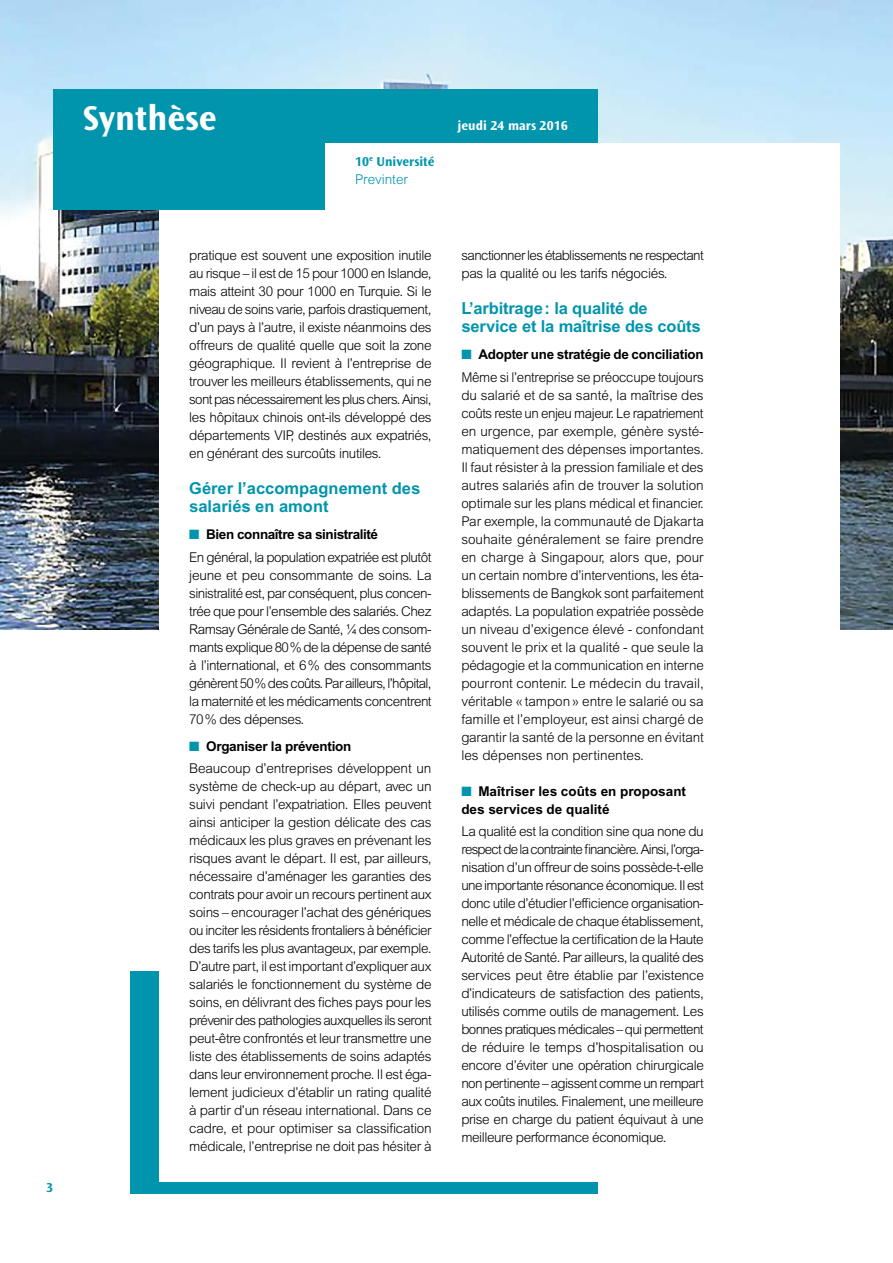
<style>
.page{position:relative;width:893px;height:1263px;background:#fff}
.page>*{position:absolute;margin:0;border:0;box-sizing:border-box;transform-origin:0 0}
.t1{font:700 36px "Ocean Sans Std";color:#fff}
.intertitre{font:700 16.5px/18px "Arial";letter-spacing:-.01em;color:#0095ad}
.t2{font:300 13.5px/18px "Arial";letter-spacing:-.025em;color:#000;text-align:justify}
.t3{font:700 13.5px/18px "Arial";letter-spacing:-.015em;color:#000}
.t4{font:700 13.5px/18px "Ocean Sans Std";color:#0095ad}
.t5{font:700 13.5px "Ocean Sans Std";color:#fff}
.s1{font-family:"Arial";font-weight:300}
.s2{color:#0095ad}
</style>
<div class="page">
<img style="left:0;top:0;width:893px;height:629px">
<div style="left:130px;top:971px;width:467px;height:222px;background:#0095ad"></div>
<div style="left:159px;top:162px;width:574px;height:1019px;background:#fff"></div>
<div style="left:53px;top:89px;width:544px;height:120px;background:#0095ad"></div>
<div style="left:325px;top:143px;width:515px;height:630px;background:#fff"></div>
<p class="t4" style="left:46px;top:1178px;width:9px">3</p>
<p class="t1" style="left:83px;top:98px;width:135px">Synthèse</p>
<p class="t4" style="left:355px;top:152px;width:81px">10<sup>e</sup> Université<br><span class="s1">Previnter</span></p>
<p class="t5" style="left:458px;top:118px;width:112px">jeudi 24 mars 2016</p>
<p class="t2" style="left:189px;top:246px;width:244px">pratique est souvent une exposition inutile au risque – il est de 15 pour 1000 en Islande, mais atteint 30 pour 1000 en Turquie. Si le niveau de soins varie, parfois drastiquement, d’un pays à l’autre, il existe néanmoins des offreurs de qualité quelle que soit la zone géographique. Il revient à l’entreprise de trouver les meilleurs établissements, qui ne sont pas nécessairement les plus chers. Ainsi, les hôpitaux chinois ont-ils développé des départements VIP, destinés aux expatriés, en générant des surcoûts inutiles.</p>
<p class="intertitre" style="left:189px;top:479px;width:233px">Gérer l’accompagnement des salariés en amont</p>
<p class="t3" style="left:189px;top:525px;width:190px"><span class="s2">■</span> Bien connaître sa sinistralité</p>
<p class="t2" style="left:189px;top:548px;width:244px">En général, la population expatriée est plutôt jeune et peu consommante de soins. La sinistralité est, par conséquent, plus concen&shy;trée que pour l’ensemble des salariés. Chez Ramsay Générale de Santé, ¼ des consom&shy;mants explique 80% de la dépense de santé à l’international, et 6% des consommants génèrent 50% des coûts. Par ailleurs, l’hôpital, la maternité et les médicaments concentrent 70% des dépenses.</p>
<p class="t3" style="left:189px;top:737px;width:164px"><span class="s2">■</span> Organiser la prévention</p>
<p class="t2" style="left:189px;top:759px;width:244px">Beaucoup d’entreprises développent un système de check-up au départ, avec un suivi pendant l’expatriation. Elles peuvent ainsi anticiper la gestion délicate des cas médicaux les plus graves en prévenant les risques avant le départ. Il est, par ailleurs, nécessaire d’aménager les garanties des contrats pour avoir un recours pertinent aux soins – encourager l’achat des génériques ou inciter les résidents frontaliers à bénéficier des tarifs les plus avantageux, par exemple.<br>D’autre part, il est important d’expliquer aux salariés le fonctionnement du système de soins, en délivrant des fiches pays pour les prévenir des pathologies auxquelles ils seront peut-être confrontés et leur transmettre une liste des établissements de soins adaptés dans leur environnement proche. Il est éga&shy;lement judicieux d’établir un rating qualité à partir d’un réseau international. Dans ce cadre, et pour optimiser sa classification médicale, l’entreprise ne doit pas hésiter à</p>
<p class="t2" style="left:461px;top:246px;width:244px">sanctionner les établissements ne respectant pas la qualité ou les tarifs négociés.</p>
<p class="intertitre" style="left:461px;top:299px;width:241px">L’arbitrage: la qualité de service et la maîtrise des coûts</p>
<p class="t3" style="left:461px;top:345px;width:244px"><span class="s2">■</span> Adopter une stratégie de conciliation</p>
<p class="t2" style="left:461px;top:368px;width:244px">Même si l’entreprise se préoccupe toujours du salarié et de sa santé, la maîtrise des coûts reste un enjeu majeur. Le rapatriement en urgence, par exemple, génère systé&shy;matiquement des dépenses importantes.<br>Il faut résister à la pression familiale et des autres salariés afin de trouver la solution optimale sur les plans médical et financier.<br>Par exemple, la communauté de Djakarta souhaite généralement se faire prendre en charge à Singapour, alors que, pour un certain nombre d’interventions, les éta&shy;blissements de Bangkok sont parfaitement adaptés. La population expatriée possède un niveau d’exigence élevé - confondant souvent le prix et la qualité - que seule la pédagogie et la communication en interne pourront contenir. Le médecin du travail, véritable «tampon» entre le salarié ou sa famille et l’employeur, est ainsi chargé de garantir la santé de la personne en évitant les dépenses non pertinentes.</p>
<p class="t3" style="left:461px;top:782px;width:226px"><span class="s2">■</span> Maîtriser les coûts en proposant des services de qualité</p>
<p class="t2" style="left:461px;top:822px;width:244px">La qualité est la condition sine qua none du respect de la contrainte financière. Ainsi, l’orga&shy;nisation d’un offreur de soins possède-t-elle une importante résonance économique. Il est donc utile d’étudier l’efficience organisation&shy;nelle et médicale de chaque établissement, comme l’effectue la certification de la Haute Autorité de Santé. Par ailleurs, la qualité des services peut être établie par l’existence d’indicateurs de satisfaction des patients, utilisés comme outils de management. Les bonnes pratiques médicales – qui permettent de réduire le temps d’hospitalisation ou encore d’éviter une opération chirurgicale non pertinente – agissent comme un rempart aux coûts inutiles. Finalement, une meilleure prise en charge du patient équivaut à une meilleure performance économique.</p>
</div>
